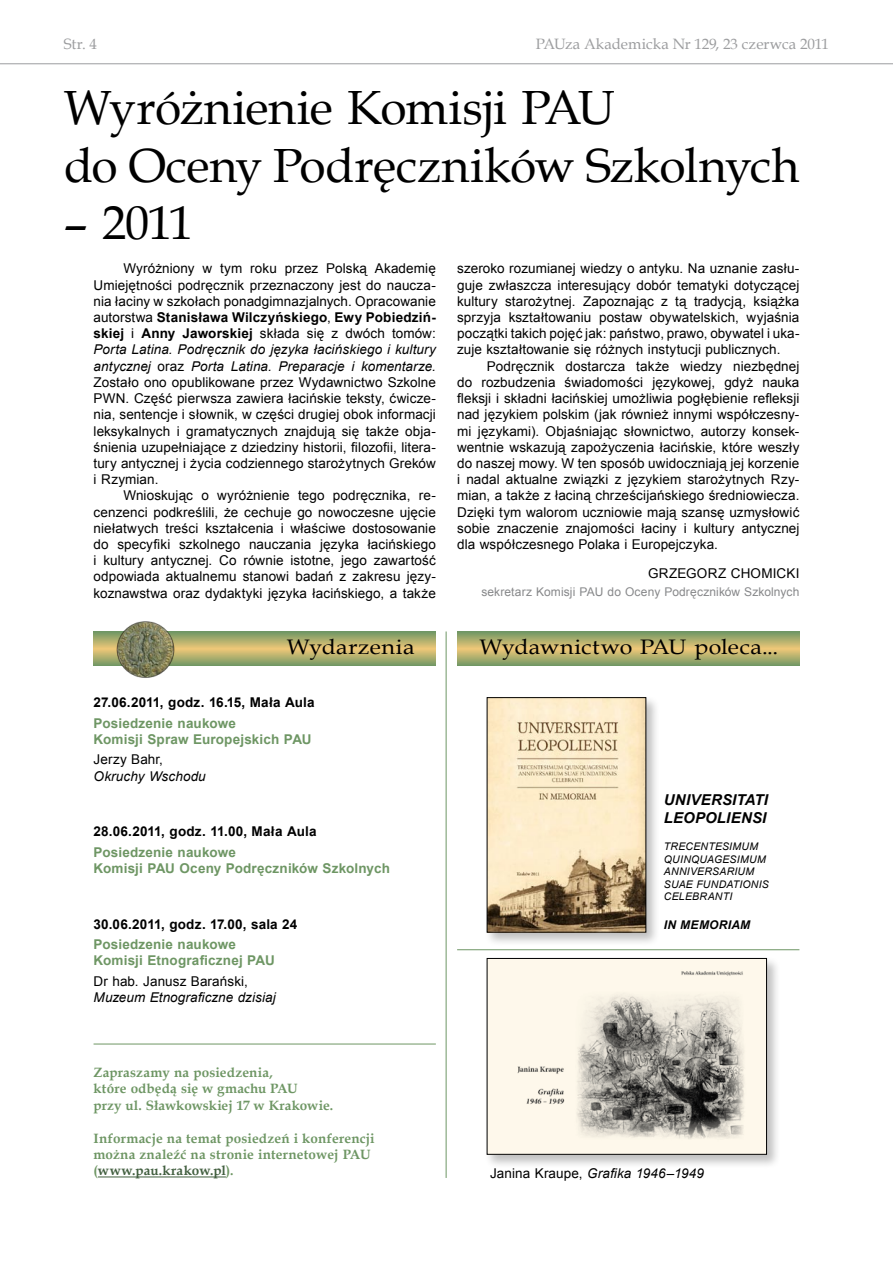
<style>
.page{position:relative;width:893px;height:1263px;background:#fff}
.page>*{position:absolute;margin:0;border:0;box-sizing:border-box;transform-origin:0 0}
.t1{font:48px/57.6px "Book Antiqua";letter-spacing:-.015em;color:#000}
.t2{font:21px "Book Antiqua";letter-spacing:.015em;color:#000;scale:1.1 1}
.t3{font:15px "Book Antiqua";color:#9c9d9f}
.t4{font:italic 700 15px/18px "Arial";letter-spacing:.015em;color:#000}
.t5{font:13.5px/16.2px "Arial";letter-spacing:.01em;color:#000;text-align:justify}
.t6{font:700 13.5px/16.2px "Book Antiqua";letter-spacing:.01em;color:#6e9664}
.t7{font:700 13.5px/16.2px "Arial";letter-spacing:.01em;color:#6e9664}
.t8{font:700 13.5px "Arial";letter-spacing:.015em;color:#000}
.t9{font:italic 13.5px "Arial";letter-spacing:.005em;color:#000}
.t10{font:12px "Arial";letter-spacing:.01em;color:#87888a}
.t11{font:italic 700 12px "Arial";letter-spacing:.025em;color:#000}
.t12{font:italic 10.5px/12.6px "Arial";letter-spacing:.025em;color:#000}
.s1{font-weight:700}
.s2{font-style:italic}
.s3{color:#425f40}
.s4{font-style:normal}
</style>
<div class="page">
<hr style="left:0;top:63px;width:893px;height:1px;background:#9c9d9f">
<svg style="left:94px;top:631px;width:342px;height:34px;background:#afaf6e"></svg>
<img style="left:115px;top:621px;width:60px;height:57px">
<hr style="left:98px;top:1176px;width:128px;height:1px;background:#425f40">
<hr style="left:94px;top:1044px;width:342px;height:1px;background:#6e9664">
<svg style="left:457px;top:631px;width:342px;height:34px;background:#afaf6e"></svg>
<hr style="left:446px;top:631px;width:1px;height:547px;background:#6e9664">
<div style="left:485px;top:956px;width:296px;height:213px;background:#000;opacity:.25"></div>
<img style="left:489px;top:960px;width:276px;height:192px">
<div style="left:487px;top:958px;width:280px;height:196px;border:1px solid #000"></div>
<div style="left:485px;top:695px;width:175px;height:251px;background:#000;opacity:.25"></div>
<img style="left:489px;top:699px;width:155px;height:231px">
<div style="left:487px;top:697px;width:159px;height:235px;border:1px solid #000"></div>
<hr style="left:457px;top:949px;width:342px;height:1px;background:#6e9664">
<p class="t3" style="left:64px;top:34px;width:35px">Str. 4</p>
<p class="t3" style="left:536px;top:34px;width:295px">PAUza Akademicka Nr 129, 23 czerwca 2011</p>
<h1 class="t1" style="left:64px;top:78px;width:737px">Wyróżnienie Komisji PAU<br>do Oceny Podręczników Szkolnych</h1>
<h1 class="t1" style="left:64px;top:193px;width:131px">– 2011</h1>
<p class="t5" style="left:457px;top:261px;width:344px">szeroko rozumianej wiedzy o antyku. Na uznanie zasłu&shy;guje zwłaszcza interesujący dobór tematyki dotyczącej kultury starożytnej. Zapoznając z tą tradycją, książka sprzyja kształtowaniu postaw obywatelskich, wyjaśnia początki takich pojęć jak: państwo, prawo, obywatel i uka&shy;zuje kształtowanie się różnych instytucji publicznych.</p>
<p class="t5" style="left:457px;top:358px;width:344px;text-indent:30px">Podręcznik dostarcza także wiedzy niezbędnej do rozbudzenia świadomości językowej, gdyż nauka fleksji i składni łacińskiej umożliwia pogłębienie refleksji nad językiem polskim (jak również innymi współczesny&shy;mi językami). Objaśniając słownictwo, autorzy konsek&shy;wentnie wskazują zapożyczenia łacińskie, które weszły do naszej mowy. W ten sposób uwidoczniają jej korzenie i nadal aktualne związki z językiem starożytnych Rzy&shy;mian, a także z łaciną chrześcijańskiego średniowiecza.<br>Dzięki tym walorom uczniowie mają szansę uzmysłowić sobie znaczenie znajomości łaciny i kultury antycznej dla współczesnego Polaka i Europejczyka.</p>
<p class="t5" style="left:648px;top:565px;width:153px">GRZEGORZ CHOMICKI</p>
<p class="t10" style="left:481px;top:584px;width:320px">sekretarz Komisji PAU do Oceny Podręczników Szkolnych</p>
<h2 class="t2" style="left:287px;top:632px;width:118px">Wydarzenia</h2>
<p class="t5" style="left:94px;top:261px;width:344px;text-indent:30px">Wyróżniony w tym roku przez Polską Akademię Umiejętności podręcznik przeznaczony jest do naucza&shy;nia łaciny w szkołach ponadgimnazjalnych. Opracowanie autorstwa <span class="s1">Stanisława Wilczyńskiego</span>, <span class="s1">Ewy Pobiedziń&shy;skiej</span> i <span class="s1">Anny Jaworskiej</span> składa się z dwóch tomów:<br><span class="s2">Porta Latina. Podręcznik do języka łacińskiego i kultury antycznej</span> oraz <span class="s2">Porta Latina. Preparacje i komentarze.<br></span>Zostało ono opublikowane przez Wydawnictwo Szkolne PWN. Część pierwsza zawiera łacińskie teksty, ćwicze&shy;nia, sentencje i słownik, w części drugiej obok informacji leksykalnych i gramatycznych znajdują się także obja&shy;śnienia uzupełniające z dziedziny historii, filozofii, litera&shy;tury antycznej i życia codziennego starożytnych Greków i Rzymian.</p>
<p class="t5" style="left:94px;top:488px;width:344px;text-indent:30px">Wnioskując o wyróżnienie tego podręcznika, re&shy;cenzenci podkreślili, że cechuje go nowoczesne ujęcie niełatwych treści kształcenia i właściwe dostosowanie do specyfiki szkolnego nauczania języka łacińskiego i kultury antycznej. Co równie istotne, jego zawartość odpowiada aktualnemu stanowi badań z zakresu języ&shy;koznawstwa oraz dydaktyki języka łacińskiego, a także</p>
<h2 class="t2" style="left:479px;top:632px;width:273px">Wydawnictwo PAU poleca...</h2>
<p class="t8" style="left:94px;top:694px;width:223px">27.06.2011, godz. 16.15, Mała Aula</p>
<p class="t7" style="left:94px;top:715px;width:220px">Posiedzenie naukowe<br>Komisji Spraw Europejskich PAU</p>
<p class="t5" style="left:94px;top:752px;width:71px">Jerzy Bahr,</p>
<p class="t9" style="left:94px;top:767px;width:114px">Okruchy Wschodu</p>
<p class="t8" style="left:94px;top:823px;width:224px">28.06.2011, godz. 11.00, Mała Aula</p>
<p class="t7" style="left:94px;top:844px;width:298px">Posiedzenie naukowe<br>Komisji PAU Oceny Podręczników Szkolnych</p>
<p class="t8" style="left:94px;top:915px;width:205px">30.06.2011, godz. 17.00, sala 24</p>
<p class="t7" style="left:94px;top:937px;width:183px">Posiedzenie naukowe<br>Komisji Etnograficznej PAU</p>
<p class="t5" style="left:94px;top:973px;width:156px">Dr hab. Janusz Barański,</p>
<p class="t9" style="left:94px;top:989px;width:184px">Muzeum Etnograficzne dzisiaj</p>
<p class="t6" style="left:94px;top:1064px;width:241px">Zapraszamy na posiedzenia,<br>które odbędą się w gmachu PAU<br>przy ul. Sławkowskiej 17 w Krakowie.</p>
<p class="t6" style="left:94px;top:1130px;width:283px">Informacje na temat posiedzeń i konferencji można znaleźć na stronie internetowej PAU (<span class="s3">www.pau.krakow.pl</span>).</p>
<p class="t4" style="left:664px;top:791px;width:105px">UNIVERSITATI<br>LEOPOLIENSI</p>
<p class="t12" style="left:664px;top:840px;width:107px">TRECENTESIMUM<br>QUINQUAGESIMUM<br>ANNIVERSARIUM<br>SUAE FUNDATIONIS<br>CELEBRANTI</p>
<p class="t11" style="left:664px;top:917px;width:88px">IN MEMORIAM</p>
<p class="t9" style="left:490px;top:1164px;width:216px"><span class="s4">Janina Kraupe,</span> Grafika 1946–1949</p>
</div>
